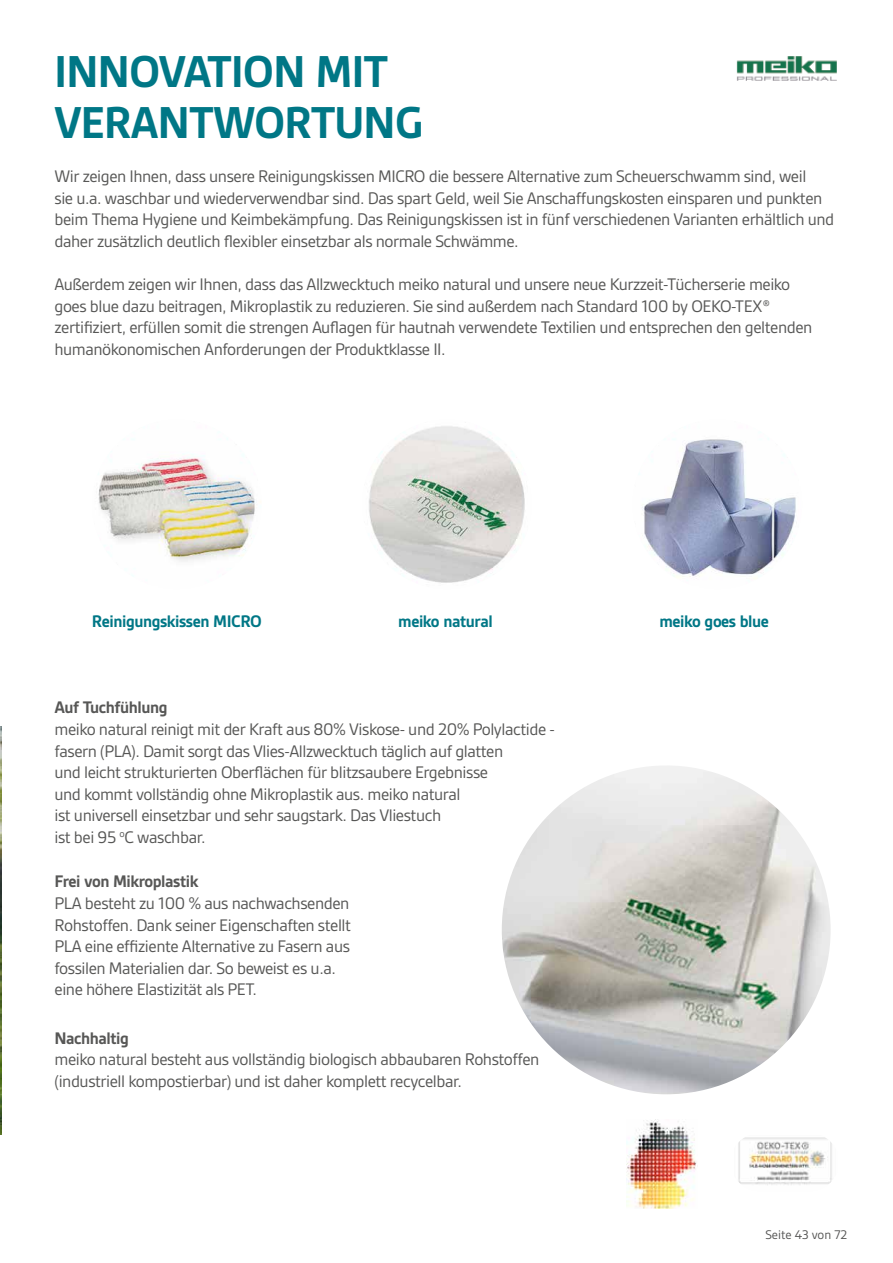
<style>
.page{position:relative;width:893px;height:1263px;background:#fff}
.page>*{position:absolute;margin:0;border:0;box-sizing:border-box;transform-origin:0 0}
.t1{font:700 48px/51px "Gesta";letter-spacing:-.025em;color:#007786}
.t2{font:18px/21.6px "Gesta";letter-spacing:-.025em;color:#575756}
.t3{font:700 18px "Gesta";letter-spacing:-.025em;color:#007786}
.t4{font:700 18px "Gesta";letter-spacing:-.025em;color:#575756}
.t5{font:13.5px "Gesta";color:#575756}
</style>
<div class="page">
<img style="left:0;top:726px;width:1px;height:408px">
<img style="left:736px;top:56px;width:101px;height:25px">
<img style="left:738px;top:1137px;width:94px;height:48px">
<img style="left:92px;top:419px;width:169px;height:170px;border-radius:85px">
<img style="left:362px;top:419px;width:170px;height:170px;border-radius:85px">
<img style="left:632px;top:419px;width:170px;height:170px;border-radius:85px">
<img style="left:502px;top:765px;width:329px;height:329px;border-radius:164px">
<img style="left:626px;top:1120px;width:70px;height:89px">
<h1 class="t1" style="left:54px;top:46px;width:371px">INNOVATION MIT<br>VERANTWORTUNG</h1>
<p class="t2" style="left:55px;top:165px;width:781px">Wir zeigen Ihnen, dass unsere Reinigungskissen MICRO die bessere Alternative zum Scheuerschwamm sind, weil<br>sie u.a. waschbar und wiederverwendbar sind. Das spart Geld, weil Sie Anschaffungskosten einsparen und punkten beim Thema Hygiene und Keimbekämpfung. Das Reinigungskissen ist in fünf verschiedenen Varianten erhältlich und daher zusätzlich deutlich flexibler einsetzbar als normale Schwämme.</p>
<p class="t2" style="left:55px;top:273px;width:759px">Außerdem zeigen wir Ihnen, dass das Allzwecktuch meiko natural und unsere neue Kurzzeit-Tücherserie meiko goes blue dazu beitragen, Mikroplastik zu reduzieren. Sie sind außerdem nach Standard 100 by OEKO-TEX® zertifiziert, erfüllen somit die strengen Auflagen für hautnah verwendete Textilien und entsprechen den geltenden humanökonomischen Anforderungen der Produktklasse II.</p>
<p class="t3" style="left:92px;top:611px;width:172px">Reinigungskissen MICRO</p>
<p class="t3" style="left:398px;top:611px;width:96px">meiko natural</p>
<p class="t3" style="left:660px;top:611px;width:111px">meiko goes blue</p>
<p class="t4" style="left:55px;top:697px;width:114px">Auf Tuchfühlung</p>
<p class="t2" style="left:55px;top:718px;width:502px">meiko natural reinigt mit der Kraft aus 80% Viskose- und 20% Polylactide - fasern (PLA). Damit sorgt das Vlies-Allzwecktuch täglich auf glatten<br>und leicht strukturierten Oberflächen für blitzsaubere Ergebnisse<br>und kommt vollständig ohne Mikroplastik aus. meiko natural<br>ist universell einsetzbar und sehr saugstark. Das Vliestuch<br>ist bei 95 <sup>o</sup>C waschbar.</p>
<p class="t4" style="left:55px;top:871px;width:146px">Frei von Mikroplastik</p>
<p class="t2" style="left:55px;top:892px;width:298px">PLA besteht zu 100 % aus nachwachsenden Rohstoffen. Dank seiner Eigenschaften stellt PLA eine effiziente Alternative zu Fasern aus fossilen Materialien dar. So beweist es u.a. eine höhere Elastizität als PET.</p>
<p class="t4" style="left:55px;top:1028px;width:76px">Nachhaltig</p>
<p class="t2" style="left:55px;top:1048px;width:486px">meiko natural besteht aus vollständig biologisch abbaubaren Rohstoffen (industriell kompostierbar) und ist daher komplett recycelbar.</p>
<p class="t5" style="left:765px;top:1227px;width:83px">Seite 43 von 72</p>
</div>
